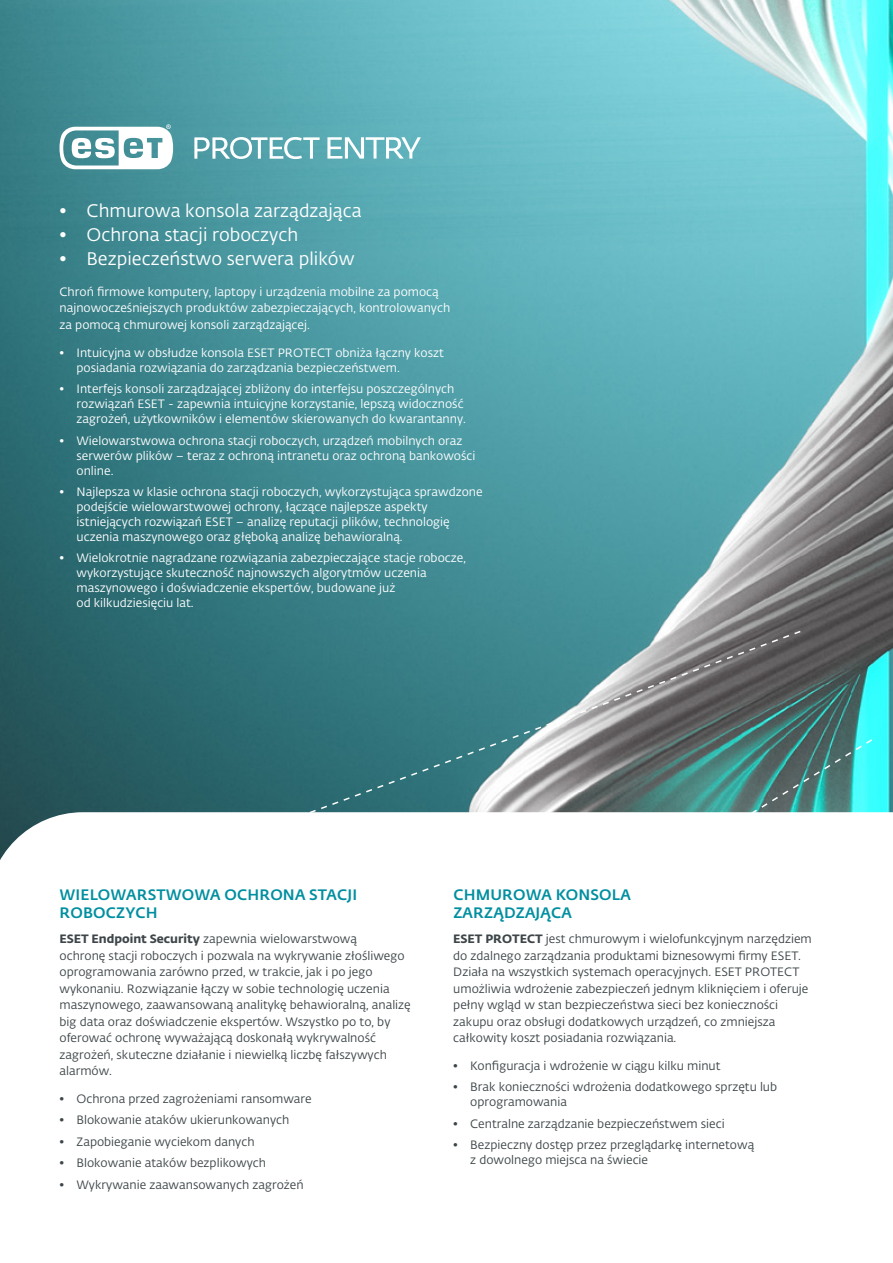
<style>
.page{position:relative;width:893px;height:1263px;background:#fff}
.page>*{position:absolute;margin:0;border:0;box-sizing:border-box;transform-origin:0 0}
.t1{font:18px "Fedra Sans Alt Pro Book LF";color:#fff}
.t2{font:15px/18px "Fedra Sans Alt Pro Med LF";letter-spacing:.01em;color:#008fa0}
.t3{font:12px/16.5px "Fedra Sans Alt Pro Book LF";color:#3d4548}
.t4{font:12px/15px "Fedra Sans Alt Pro Book LF";color:#fff}
.s1{font-family:"Fedra Sans Alt Pro Bold LF"}
</style>
<div class="page">
<img style="left:0;top:0;width:893px;height:812px">
<svg style="left:195px;top:629px;width:607px;height:184px;background:#507d82"></svg>
<svg style="left:665px;top:738px;width:209px;height:75px;background:#4c8e89"></svg>
<svg style="left:327px;top:137px;width:94px;height:22px"></svg>
<svg style="left:60px;top:124px;width:113px;height:45px"></svg>
<svg style="left:194px;top:137px;width:126px;height:22px"></svg>
<h1 class="t1" style="left:60px;top:198px;width:304px">• Chmurowa konsola zarządzająca</h1>
<h1 class="t1" style="left:60px;top:222px;width:240px">• Ochrona stacji roboczych</h1>
<h1 class="t1" style="left:60px;top:246px;width:296px">• Bezpieczeństwo serwera plików</h1>
<p class="t4" style="left:60px;top:283px;width:392px;line-height:16.5px">Chroń firmowe komputery, laptopy i urządzenia mobilne za pomocą najnowocześniejszych produktów zabezpieczających, kontrolowanych za pomocą chmurowej konsoli zarządzającej.</p>
<p class="t4" style="left:77px;top:345px;width:369px;text-indent:-17px">• Intuicyjna w obsłudze konsola ESET PROTECT obniża łączny koszt posiadania rozwiązania do zarządzania bezpieczeństwem.</p>
<p class="t4" style="left:77px;top:381px;width:391px;text-indent:-17px">• Interfejs konsoli zarządzającej zbliżony do interfejsu poszczególnych rozwiązań ESET - zapewnia intuicyjne korzystanie, lepszą widoczność zagrożeń, użytkowników i elementów skierowanych do kwarantanny.</p>
<p class="t4" style="left:77px;top:432px;width:400px;text-indent:-17px">• Wielowarstwowa ochrona stacji roboczych, urządzeń mobilnych oraz serwerów plików – teraz z ochroną intranetu oraz ochroną bankowości online.</p>
<p class="t4" style="left:77px;top:484px;width:408px;text-indent:-17px">• Najlepsza w klasie ochrona stacji roboczych, wykorzystująca sprawdzone podejście wielowarstwowej ochrony, łączące najlepsze aspekty istniejących rozwiązań ESET – analizę reputacji plików, technologię uczenia maszynowego oraz głęboką analizę behawioralną.</p>
<p class="t4" style="left:77px;top:550px;width:391px;text-indent:-17px">• Wielokrotnie nagradzane rozwiązania zabezpieczające stacje robocze, wykorzystujące skuteczność najnowszych algorytmów uczenia maszynowego i doświadczenie ekspertów, budowane już<br>od kilkudziesięciu lat.</p>
<p class="t2" style="left:60px;top:885px;width:299px">WIELOWARSTWOWA OCHRONA STACJI<br>ROBOCZYCH</p>
<p class="t3" style="left:60px;top:930px;width:353px"><span class="s1">ESET Endpoint Security</span> zapewnia wielowarstwową<br>ochronę stacji roboczych i pozwala na wykrywanie złośliwego oprogramowania zarówno przed, w trakcie, jak i po jego wykonaniu. Rozwiązanie łączy w sobie technologię uczenia maszynowego, zaawansowaną analitykę behawioralną, analizę big data oraz doświadczenie ekspertów. Wszystko po to, by oferować ochronę wyważającą doskonałą wykrywalność zagrożeń, skuteczne działanie i niewielką liczbę fałszywych alarmów.</p>
<p class="t3" style="left:60px;top:1090px;width:254px">• Ochrona przed zagrożeniami ransomware</p>
<p class="t3" style="left:60px;top:1111px;width:231px">• Blokowanie ataków ukierunkowanych</p>
<p class="t3" style="left:60px;top:1133px;width:197px">• Zapobieganie wyciekom danych</p>
<p class="t3" style="left:60px;top:1154px;width:208px">• Blokowanie ataków bezplikowych</p>
<p class="t3" style="left:60px;top:1176px;width:246px">• Wykrywanie zaawansowanych zagrożeń</p>
<p class="t2" style="left:453px;top:885px;width:179px">CHMUROWA KONSOLA<br>ZARZĄDZAJĄCA</p>
<p class="t3" style="left:453px;top:930px;width:360px"><span class="s1">ESET PROTECT</span> jest chmurowym i wielofunkcyjnym narzędziem do zdalnego zarządzania produktami biznesowymi firmy ESET.<br>Działa na wszystkich systemach operacyjnych. ESET PROTECT umożliwia wdrożenie zabezpieczeń jednym kliknięciem i oferuje pełny wgląd w stan bezpieczeństwa sieci bez konieczności zakupu oraz obsługi dodatkowych urządzeń, co zmniejsza całkowity koszt posiadania rozwiązania.</p>
<p class="t3" style="left:453px;top:1057px;width:269px">• Konfiguracja i wdrożenie w ciągu kilku minut</p>
<p class="t3" style="left:470px;top:1079px;width:308px;line-height:15px;text-indent:-17px">• Brak konieczności wdrożenia dodatkowego sprzętu lub oprogramowania</p>
<p class="t3" style="left:453px;top:1115px;width:273px">• Centralne zarządzanie bezpieczeństwem sieci</p>
<p class="t3" style="left:470px;top:1137px;width:285px;line-height:15px;text-indent:-17px">• Bezpieczny dostęp przez przeglądarkę internetową z dowolnego miejsca na świecie</p>
</div>
